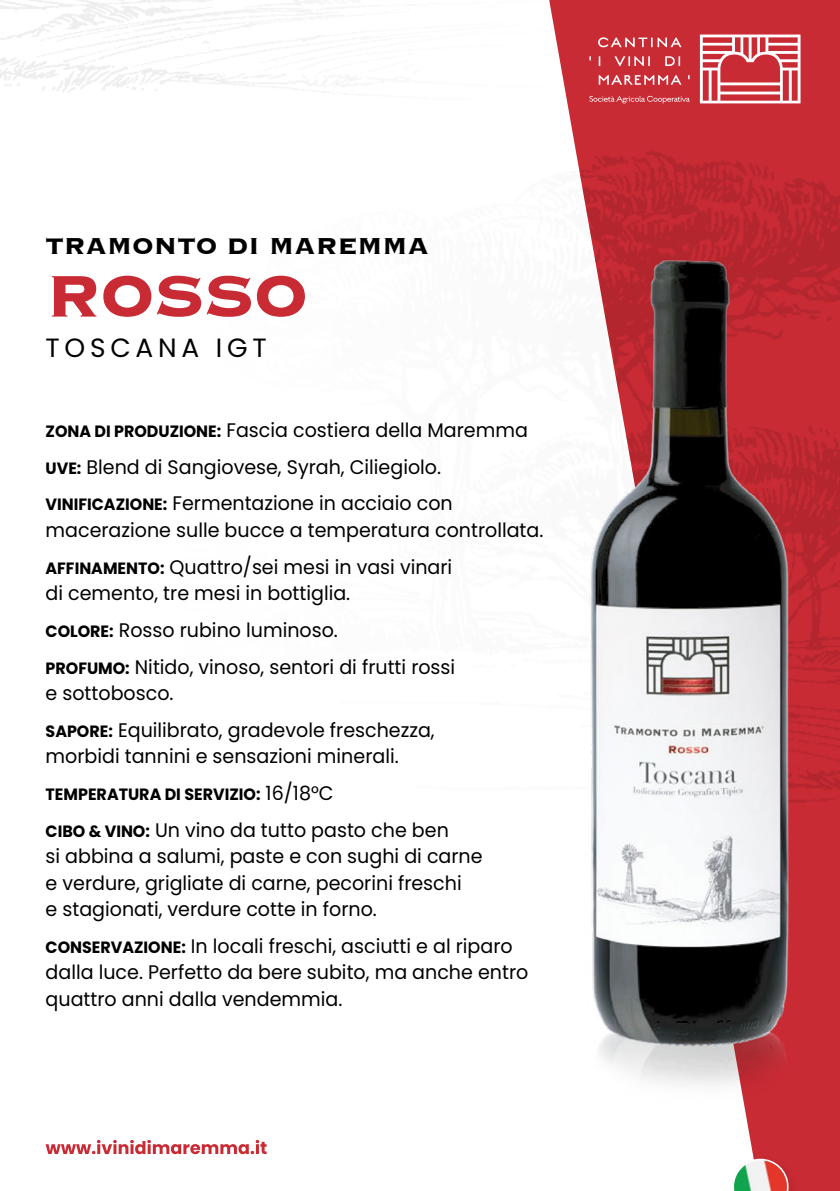
<style>
.page{position:relative;width:840px;height:1191px;background:#fff}
.page>*{position:absolute;margin:0;border:0;box-sizing:border-box;transform-origin:0 0}
.t1{font:700 76.8px "Copperplate";letter-spacing:-.02em;color:#c92b34}
.t2{font:700 30px "Copperplate";color:#000}
.t3{font:26.4px "Poppins";letter-spacing:.18em;color:#000}
.t4{font:19.6px/36.6px "Poppins";color:#000}
.t5{font:700 16.4px "Poppins";color:#000}
.s1{font-weight:700;font-size:16.4px}
.s2{font-weight:400;font-size:19.6px}
</style>
<div class="page">
<div style="left:748px;top:1131px;width:91px;height:60px;background:#c92b34"></div>
<img style="left:549px;top:0;width:290px;height:194px">
<svg style="left:699px;top:34px;width:101px;height:69px"></svg>
<svg style="left:598px;top:75px;width:83px;height:10px"></svg>
<svg style="left:665px;top:56px;width:14px;height:10px"></svg>
<svg style="left:614px;top:56px;width:35px;height:10px"></svg>
<svg style="left:598px;top:56px;width:2px;height:10px"></svg>
<svg style="left:597px;top:37px;width:84px;height:10px"></svg>
<svg style="left:589px;top:96px;width:100px;height:8px"></svg>
<svg style="left:46px;top:1140px;width:220px;height:14px"></svg>
<div style="left:726px;top:1153px;width:74px;height:38px;background:#000;opacity:.1"></div>
<svg style="left:730px;top:1157px;width:59px;height:34px"></svg>
<img style="left:541px;top:194px;width:298px;height:937px">
<h2 class="t2" style="left:46px;top:231px;width:385px">TRAMONTO DI MAREMMA</h2>
<h1 class="t1" style="left:46px;top:258px;width:264px">ROSSO</h1>
<h3 class="t3" style="left:46px;top:330px;width:222px">TOSCANA IGT</h3>
<p class="t4" style="left:46px;top:412px;width:483px"><span class="s1">ZONA DI PRODUZIONE:</span> Fascia costiera della Maremma<br><span class="s1">UVE:</span> Blend di Sangiovese, Syrah, Ciliegiolo.<br><span class="s1">VINIFICAZIONE:</span> Fermentazione in acciaio con</p>
<p class="t4" style="left:46px;top:512px;width:499px">macerazione sulle bucce a temperatura controllata.<br><span class="s1">AFFINAMENTO:</span> Quattro/sei mesi in vasi vinari</p>
<p class="t4" style="left:46px;top:575px;width:411px">di cemento, tre mesi in bottiglia.<br><span class="s1">COLORE:</span> Rosso rubino luminoso.<br><span class="s1">PROFUMO:</span> Nitido, vinoso, sentori di frutti rossi</p>
<p class="t4" style="left:46px;top:675px;width:390px">e sottobosco.<br><span class="s1">SAPORE:</span> Equilibrato, gradevole freschezza,</p>
<p class="t4" style="left:46px;top:738px;width:354px">morbidi tannini e sensazioni minerali.</p>
<p class="t5" style="left:46px;top:782px;width:289px">TEMPERATURA DI SERVIZIO: <span class="s2">16/18°C</span></p>
<p class="t4" style="left:46px;top:816px;width:438px;line-height:26.6px"><span class="s1">CIBO &amp; VINO:</span> Un vino da tutto pasto che ben<br>si abbina a salumi, paste e con sughi di carne e verdure, grigliate di carne, pecorini freschi<br>e stagionati, verdure cotte in forno.</p>
<p class="t4" style="left:46px;top:932px;width:484px;line-height:26.6px"><span class="s1">CONSERVAZIONE:</span> In locali freschi, asciutti e al riparo dalla luce. Perfetto da bere subito, ma anche entro quattro anni dalla vendemmia.</p>
</div>
